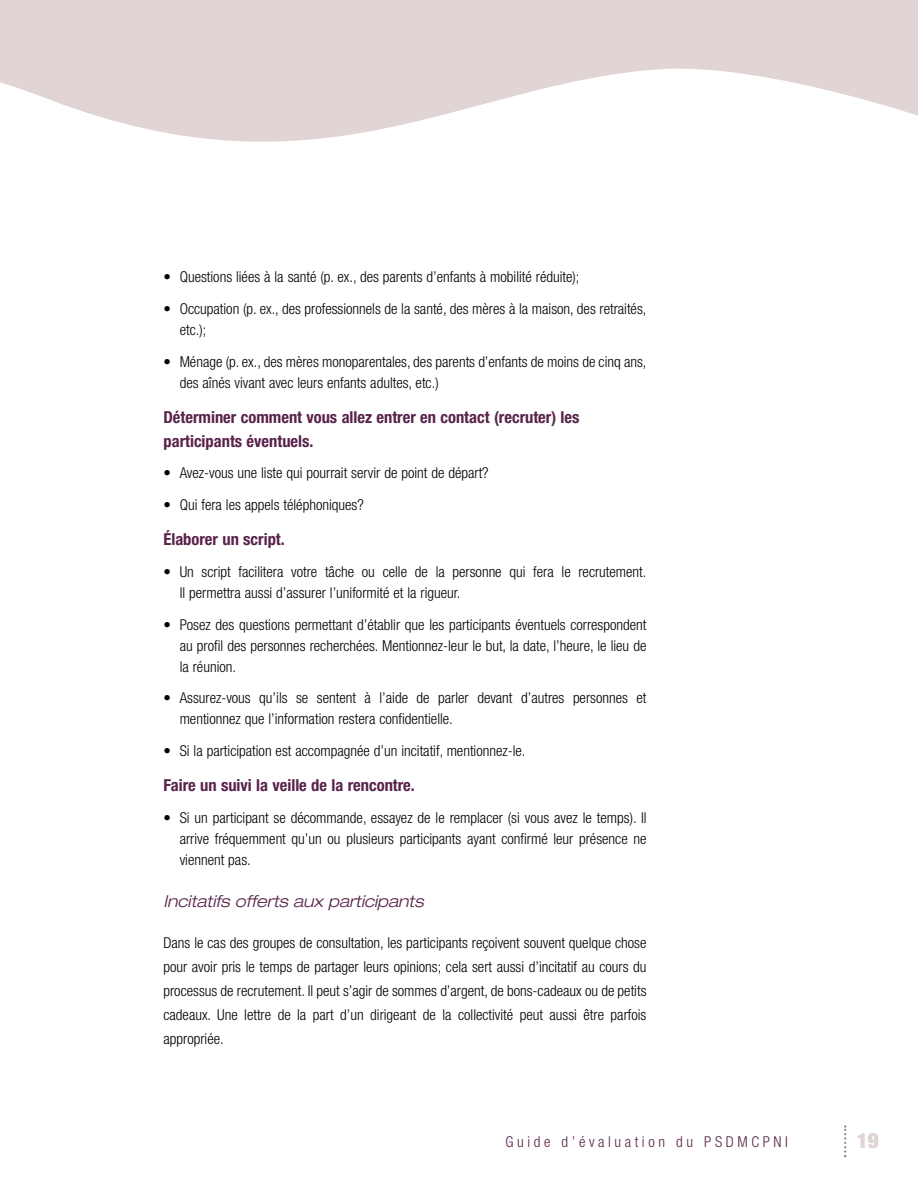
<style>
.page{position:relative;width:918px;height:1188px;background:#fff}
.page>*{position:absolute;margin:0;border:0;box-sizing:border-box;transform-origin:0 0}
.t1{font:900 expanded 21px "Helvetica Neue";color:#e0d5d4}
.t2{font:700 condensed 16.5px/24px "Helvetica Neue";color:#582249}
.t3{font:italic 300 expanded 16.5px "Helvetica Neue";color:#582249}
.t4{font:300 condensed 15px/21px "Helvetica Neue";color:#000}
.t5{font:300 condensed 15px "Helvetica Neue";letter-spacing:.24em;color:#582249}
</style>
<div class="page">
<svg style="left:844px;top:1125px;width:2px;height:32px"></svg>
<svg style="left:0;top:0;width:918px;height:142px;fill:#e0d5d4"></svg>
<p class="t4" style="left:164px;top:268px;width:417px">• Questions liées à la santé (p. ex., des parents d’enfants à mobilité réduite);</p>
<p class="t4" style="left:180px;top:299px;width:468px;text-indent:-16px">• Occupation (p. ex., des professionnels de la santé, des mères à la maison, des retraités, etc.);</p>
<p class="t4" style="left:180px;top:352px;width:468px;text-indent:-16px">• Ménage (p. ex., des mères monoparentales, des parents d’enfants de moins de cinq ans, des aînés vivant avec leurs enfants adultes, etc.)</p>
<p class="t2" style="left:164px;top:406px;width:418px">Déterminer comment vous allez entrer en contact (recruter) les participants éventuels.</p>
<p class="t4" style="left:164px;top:464px;width:327px">• Avez-vous une liste qui pourrait servir de point de départ?</p>
<p class="t4" style="left:164px;top:496px;width:202px">• Qui fera les appels téléphoniques?</p>
<p class="t2" style="left:164px;top:529px;width:123px">Élaborer un script.</p>
<p class="t4" style="left:180px;top:562px;width:468px;text-indent:-16px">• Un script facilitera votre tâche ou celle de la personne qui fera le recrutement.<br>Il permettra aussi d’assurer l’uniformité et la rigueur.</p>
<p class="t4" style="left:180px;top:615px;width:468px;text-align:justify;text-indent:-16px">• Posez des questions permettant d’établir que les participants éventuels correspondent au profil des personnes recherchées. Mentionnez-leur le but, la date, l’heure, le lieu de la réunion.</p>
<p class="t4" style="left:180px;top:689px;width:468px;text-indent:-16px">• Assurez-vous qu’ils se sentent à l’aide de parler devant d’autres personnes et mentionnez que l’information restera confidentielle.</p>
<p class="t4" style="left:164px;top:742px;width:364px">• Si la participation est accompagnée d’un incitatif, mentionnez-le.</p>
<p class="t2" style="left:164px;top:775px;width:253px">Faire un suivi la veille de la rencontre.</p>
<p class="t4" style="left:180px;top:808px;width:468px;text-align:justify;text-indent:-16px">• Si un participant se décommande, essayez de le remplacer (si vous avez le temps). Il arrive fréquemment qu’un ou plusieurs participants ayant confirmé leur présence ne viennent pas.</p>
<p class="t3" style="left:164px;top:896px;width:262px">Incitatifs offerts aux participants</p>
<p class="t4" style="left:164px;top:932px;width:485px;line-height:24px;text-align:justify">Dans le cas des groupes de consultation, les participants reçoivent souvent quelque chose pour avoir pris le temps de partager leurs opinions; cela sert aussi d’incitatif au cours du processus de recrutement. Il peut s’agir de sommes d’argent, de bons-cadeaux ou de petits cadeaux. Une lettre de la part d’un dirigeant de la collectivité peut aussi être parfois appropriée.</p>
<p class="t5" style="left:506px;top:1136px;width:284px">Guide d’évaluation du PSDMCPNI</p>
<h1 class="t1" style="left:857px;top:1133px;width:23px">19</h1>
</div>
